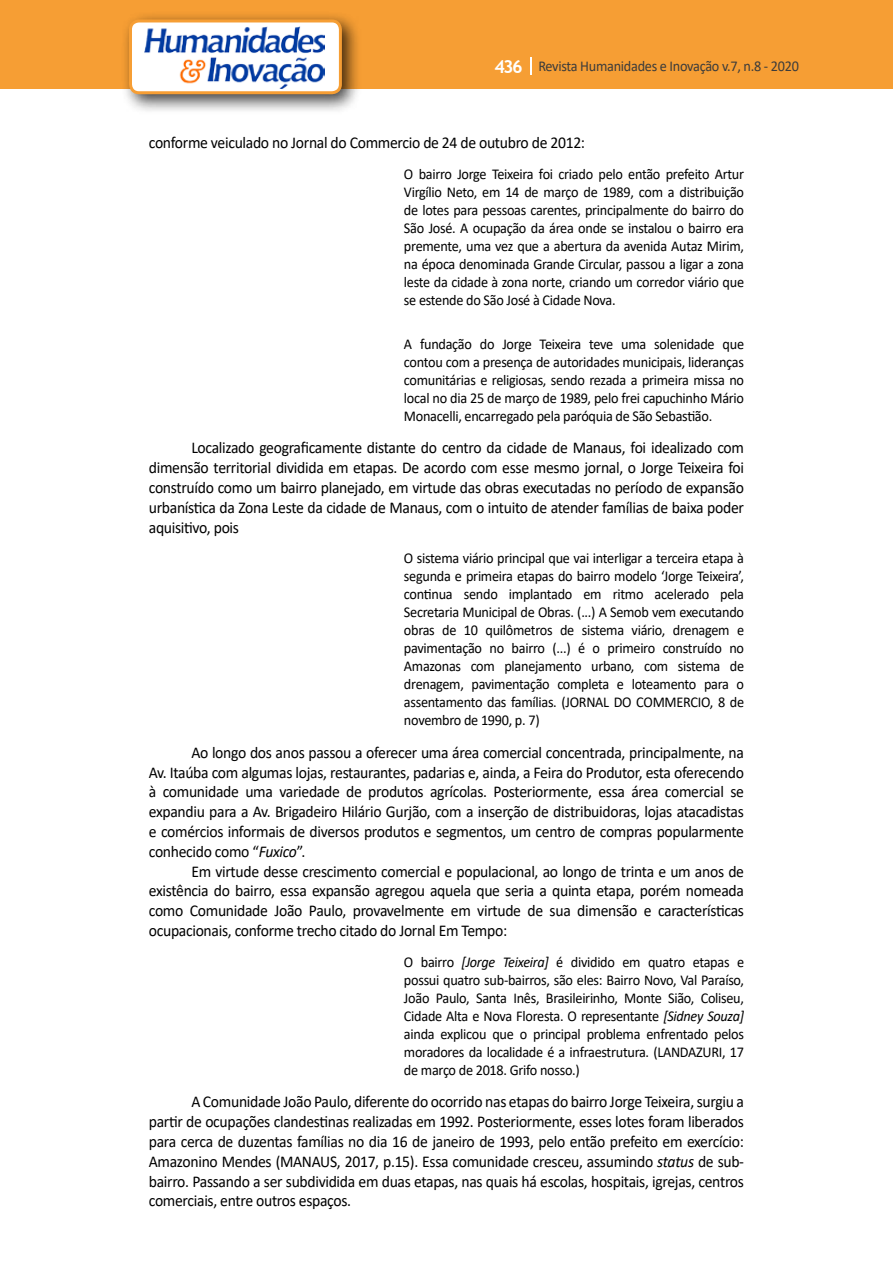
<style>
.page{position:relative;width:893px;height:1263px;background:#fff}
.page>*{position:absolute;margin:0;border:0;box-sizing:border-box;transform-origin:0 0}
.t1{font:16.5px/19.8px "Calibri";letter-spacing:-.02em;color:#000;text-align:justify;scale:.95 1}
.t2{font:15px/18px "Calibri";letter-spacing:-.02em;color:#000;text-align:justify;scale:.95 1}
.t3{font:15px "Calibri";letter-spacing:-.02em;color:#3c3c3b;scale:.95 1}
.s1{font-family:"Trebuchet MS";font-weight:700;font-size:18px;color:#fff}
.s2{font-style:italic}
</style>
<div class="page">
<div style="left:0;top:0;width:893px;height:88px;background:#f69e34"></div>
<svg style="left:530px;top:57px;width:2px;height:18px"></svg>
<div style="left:121px;top:11px;width:241px;height:103px;background:#000;opacity:.75"></div>
<div style="left:130px;top:21px;width:210px;height:72px;background:#fff;border-radius:9px"></div>
<img style="left:144px;top:27px;width:181px;height:62px">
<div style="left:129px;top:19px;width:213px;height:75px;border:3px solid #f69e34;border-radius:9px"></div>
<p class="t3" style="left:495px;top:56px;width:322px"><span class="s1">436</span> Revista Humanidades e Inovação v.7, n.8 - 2020</p>
<p class="t1" style="left:149px;top:133px;width:461px">conforme veiculado no Jornal do Commercio de 24 de outubro de 2012:</p>
<p class="t2" style="left:404px;top:165px;width:360px">O bairro Jorge Teixeira foi criado pelo então prefeito Artur Virgílio Neto, em 14 de março de 1989, com a distribuição de lotes para pessoas carentes, principalmente do bairro do São José. A ocupação da área onde se instalou o bairro era premente, uma vez que a abertura da avenida Autaz Mirim, na época denominada Grande Circular, passou a ligar a zona leste da cidade à zona norte, criando um corredor viário que se estende do São José à Cidade Nova.</p>
<p class="t2" style="left:404px;top:334px;width:359px">A fundação do Jorge Teixeira teve uma solenidade que contou com a presença de autoridades municipais, lideranças comunitárias e religiosas, sendo rezada a primeira missa no local no dia 25 de março de 1989, pelo frei capuchinho Mário Monacelli, encarregado pela paróquia de São Sebastião.</p>
<p class="t1" style="left:149px;top:437px;width:628px;text-indent:43px">Localizado geograficamente distante do centro da cidade de Manaus, foi idealizado com dimensão territorial dividida em etapas. De acordo com esse mesmo jornal, o Jorge Teixeira foi construído como um bairro planejado, em virtude das obras executadas no período de expansão urbanística da Zona Leste da cidade de Manaus, com o intuito de atender famílias de baixa poder aquisitivo, pois</p>
<p class="t2" style="left:404px;top:549px;width:360px">O sistema viário principal que vai interligar a terceira etapa à segunda e primeira etapas do bairro modelo ‘Jorge Teixeira’, continua sendo implantado em ritmo acelerado pela Secretaria Municipal de Obras. (...) A Semob vem executando obras de 10 quilômetros de sistema viário, drenagem e pavimentação no bairro (...) é o primeiro construído no Amazonas com planejamento urbano, com sistema de drenagem, pavimentação completa e loteamento para o assentamento das famílias. (JORNAL DO COMMERCIO, 8 de novembro de 1990, p. 7)</p>
<p class="t1" style="left:149px;top:742px;width:628px;text-indent:43px">Ao longo dos anos passou a oferecer uma área comercial concentrada, principalmente, na Av. Itaúba com algumas lojas, restaurantes, padarias e, ainda, a Feira do Produtor, esta oferecendo à comunidade uma variedade de produtos agrícolas. Posteriormente, essa área comercial se expandiu para a Av. Brigadeiro Hilário Gurjão, com a inserção de distribuidoras, lojas atacadistas e comércios informais de diversos produtos e segmentos, um centro de compras popularmente conhecido como “<span class="s2">Fuxico</span>”.</p>
<p class="t1" style="left:149px;top:861px;width:628px;text-indent:43px">Em virtude desse crescimento comercial e populacional, ao longo de trinta e um anos de existência do bairro, essa expansão agregou aquela que seria a quinta etapa, porém nomeada como Comunidade João Paulo, provavelmente em virtude de sua dimensão e características ocupacionais, conforme trecho citado do Jornal Em Tempo:</p>
<p class="t2" style="left:404px;top:952px;width:360px">O bairro <span class="s2">[Jorge Teixeira]</span> é dividido em quatro etapas e possui quatro sub-bairros, são eles: Bairro Novo, Val Paraíso, João Paulo, Santa Inês, Brasileirinho, Monte Sião, Coliseu, Cidade Alta e Nova Floresta. O representante <span class="s2">[Sidney Souza] </span>ainda explicou que o principal problema enfrentado pelos moradores da localidade é a infraestrutura. (LANDAZURI, 17 de março de 2018. Grifo nosso.)</p>
<p class="t1" style="left:149px;top:1091px;width:628px;text-indent:43px">A Comunidade João Paulo, diferente do ocorrido nas etapas do bairro Jorge Teixeira, surgiu a partir de ocupações clandestinas realizadas em 1992. Posteriormente, esses lotes foram liberados para cerca de duzentas famílias no dia 16 de janeiro de 1993, pelo então prefeito em exercício:<br>Amazonino Mendes (MANAUS, 2017, p.15). Essa comunidade cresceu, assumindo <span class="s2">status</span> de sub&shy;bairro. Passando a ser subdividida em duas etapas, nas quais há escolas, hospitais, igrejas, centros comerciais, entre outros espaços.</p>
</div>
